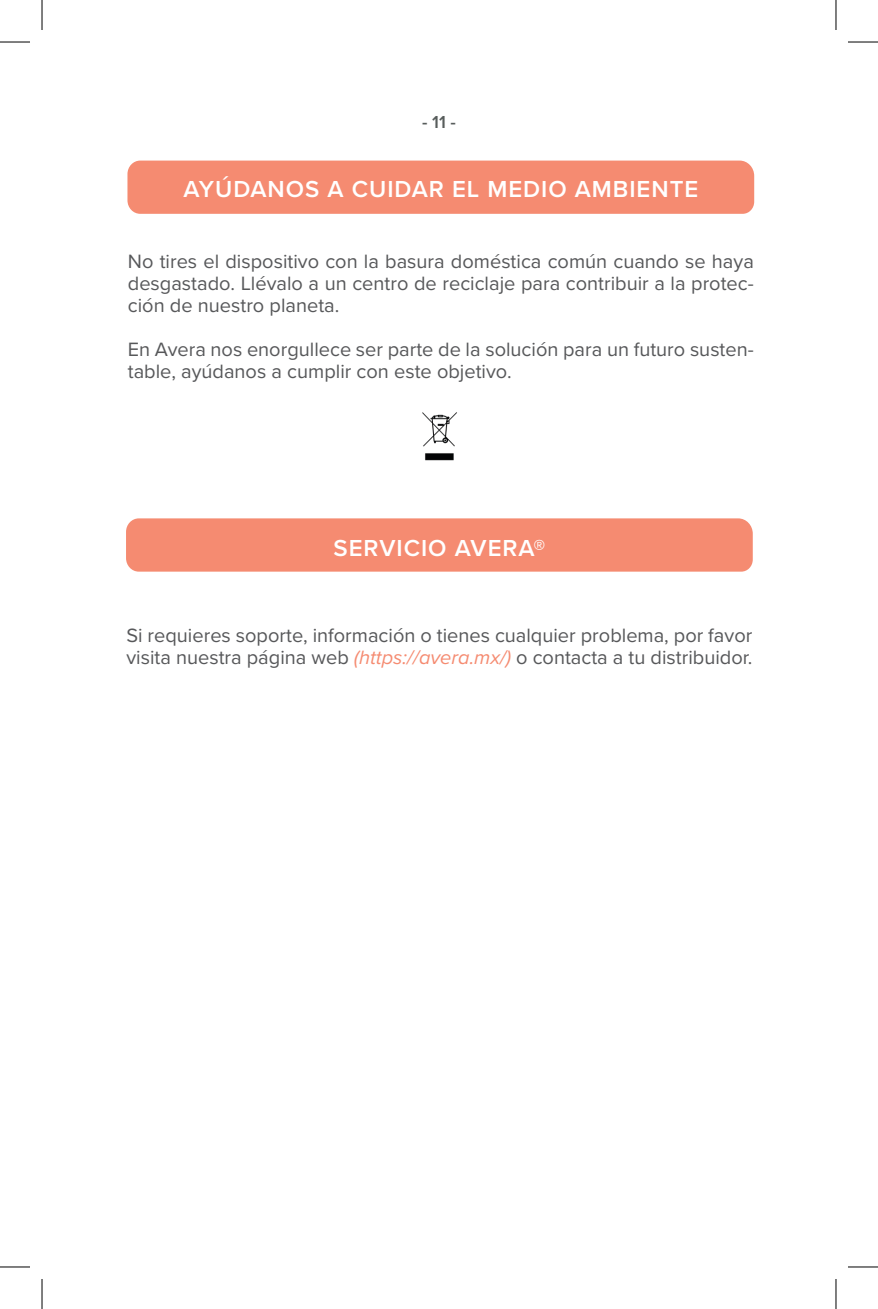
<style>
.page{position:relative;width:878px;height:1309px;background:#fff}
.page>*{position:absolute;margin:0;border:0;box-sizing:border-box;transform-origin:0 0}
.t1{font:600 24px "Proxima Nova";letter-spacing:.04em;color:#fff}
.t2{font:20px/22px "Proxima Nova";color:#57585a}
.t3{font:600 18px "Proxima Nova A";color:#575c5b}
.s1{font-style:italic;color:#f58b71}
</style>
<div class="page">
<div style="left:127px;top:161px;width:627px;height:53px;background:#f58b71"></div>
<div style="left:126px;top:518px;width:627px;height:53px;background:#f58b71"></div>
<img style="left:422px;top:412px;width:35px;height:49px">
<hr style="left:0;top:42px;width:30px;height:1px;background:#000">
<hr style="left:848px;top:42px;width:30px;height:1px;background:#000">
<hr style="left:0;top:1266px;width:30px;height:1px;background:#000">
<hr style="left:848px;top:1266px;width:30px;height:1px;background:#000">
<hr style="left:42px;top:0;width:1px;height:30px;background:#000">
<hr style="left:42px;top:1279px;width:1px;height:30px;background:#000">
<hr style="left:835px;top:0;width:1px;height:30px;background:#000">
<hr style="left:835px;top:1279px;width:1px;height:30px;background:#000">
<p class="t3" style="left:422px;top:112px;width:35px">- 11 -</p>
<p class="t1" style="left:183px;top:171px;width:516px">AYÚDANOS A CUIDAR EL MEDIO AMBIENTE</p>
<p class="t2" style="left:128px;top:249px;width:627px;text-align:justify">No tires el dispositivo con la basura doméstica común cuando se haya desgastado. Llévalo a un centro de reciclaje para contribuir a la protec&shy;ción de nuestro planeta.</p>
<p class="t2" style="left:128px;top:337px;width:627px">En Avera nos enorgullece ser parte de la solución para un futuro susten&shy;table, ayúdanos a cumplir con este objetivo.</p>
<p class="t1" style="left:333px;top:530px;width:213px">SERVICIO AVERA®</p>
<p class="t2" style="left:126px;top:623px;width:627px">Si requieres soporte, información o tienes cualquier problema, por favor visita nuestra página web <span class="s1">(https://avera.mx/)</span> o contacta a tu distribuidor.</p>
</div>
